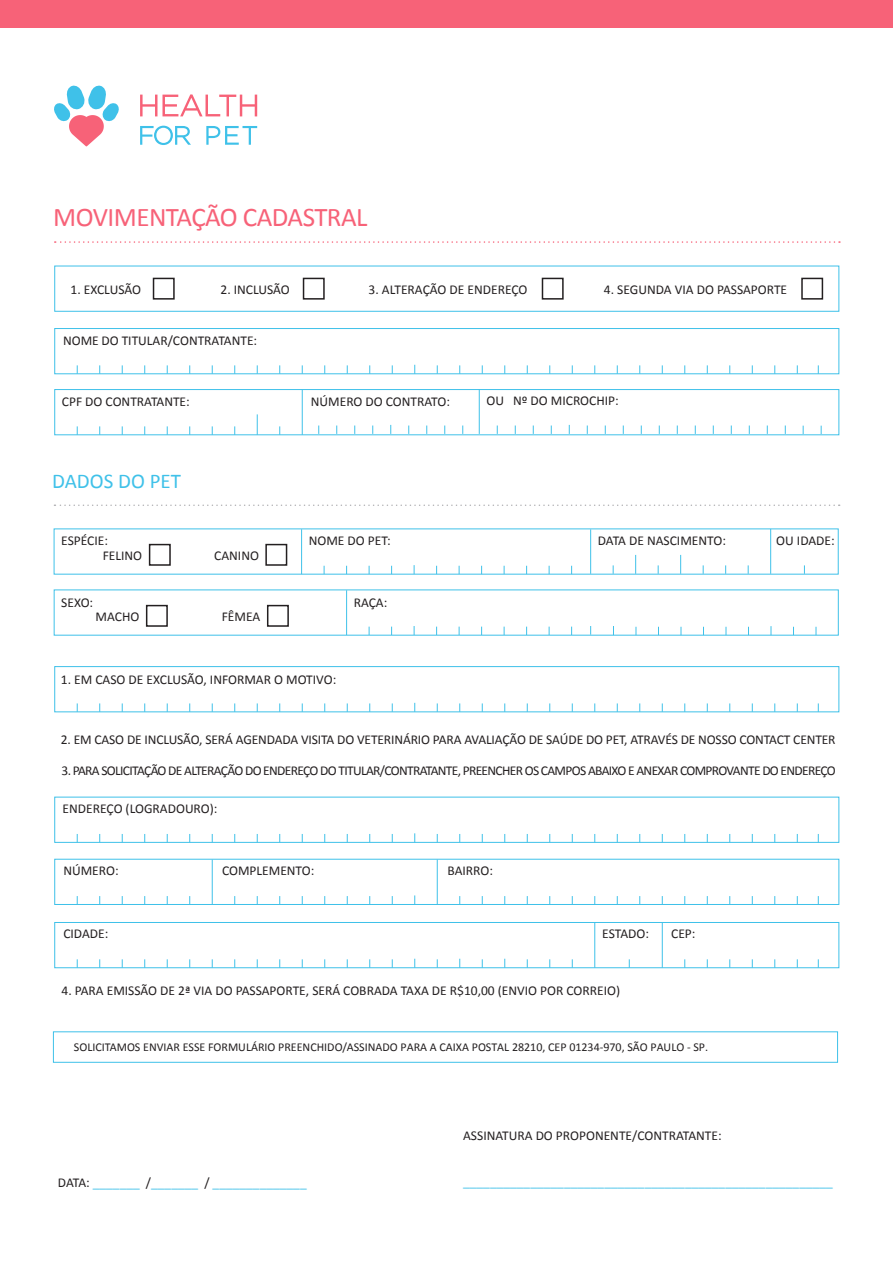
<style>
.page{position:relative;width:893px;height:1263px;background:#fff}
.page>*{position:absolute;margin:0;border:0;box-sizing:border-box;transform-origin:0 0}
.t1{font:27px "Calibri";letter-spacing:-.02em;color:#f76278}
.t2{font:21px "Calibri";color:#3fc1e9}
.t3{font:13.5px "Calibri";letter-spacing:-.005em;color:#231f20}
.t4{font:13.5px "Calibri";letter-spacing:-.05em;color:#231f20}
.t5{font:13.5px "Calibri";color:#3fc1e9}
.t6{font:12px "Calibri";color:#231f20}
.s1{color:#231f20}
</style>
<div class="page">
<svg style="left:54px;top:265px;width:786px;height:47px"></svg>
<svg style="left:54px;top:328px;width:786px;height:47px"></svg>
<svg style="left:54px;top:922px;width:786px;height:46px"></svg>
<svg style="left:54px;top:796px;width:786px;height:47px"></svg>
<svg style="left:54px;top:666px;width:786px;height:47px"></svg>
<svg style="left:54px;top:858px;width:786px;height:47px"></svg>
<svg style="left:55px;top:241px;width:785px;height:2px"></svg>
<div style="left:0;top:0;width:893px;height:27px;background:#f76278"></div>
<div style="left:153px;top:278px;width:22px;height:22px;border:2px solid #231f20"></div>
<div style="left:303px;top:278px;width:22px;height:22px;border:2px solid #231f20"></div>
<div style="left:542px;top:278px;width:22px;height:22px;border:2px solid #231f20"></div>
<div style="left:801px;top:278px;width:22px;height:22px;border:2px solid #231f20"></div>
<svg style="left:140px;top:94px;width:117px;height:22px"></svg>
<svg style="left:140px;top:126px;width:51px;height:19px"></svg>
<svg style="left:206px;top:126px;width:51px;height:19px"></svg>
<svg style="left:54px;top:85px;width:65px;height:61px"></svg>
<svg style="left:54px;top:389px;width:786px;height:47px"></svg>
<svg style="left:53px;top:528px;width:786px;height:47px"></svg>
<hr style="left:590px;top:529px;width:1px;height:45px;background:#3fc1e9">
<svg style="left:53px;top:589px;width:786px;height:47px"></svg>
<hr style="left:346px;top:590px;width:1px;height:45px;background:#3fc1e9">
<svg style="left:54px;top:504px;width:786px;height:2px"></svg>
<svg style="left:53px;top:1031px;width:785px;height:32px"></svg>
<h1 class="t1" style="left:53px;top:200px;width:316px">MOVIMENTAÇÃO CADASTRAL</h1>
<p class="t3" style="left:71px;top:281px;width:72px">1. EXCLUSÃO</p>
<p class="t3" style="left:221px;top:281px;width:71px">2. INCLUSÃO</p>
<p class="t3" style="left:369px;top:281px;width:160px">3. ALTERAÇÃO DE ENDEREÇO</p>
<p class="t3" style="left:604px;top:281px;width:185px">4. SEGUNDA VIA DO PASSAPORTE</p>
<p class="t3" style="left:63px;top:332px;width:196px">NOME DO TITULAR/CONTRATANTE:</p>
<p class="t3" style="left:62px;top:393px;width:129px">CPF DO CONTRATANTE:</p>
<p class="t3" style="left:311px;top:393px;width:141px">NÚMERO DO CONTRATO:</p>
<h2 class="t2" style="left:52px;top:468px;width:130px">DADOS DO PET</h2>
<p class="t3" style="left:61px;top:532px;width:48px">ESPÉCIE:</p>
<p class="t3" style="left:309px;top:532px;width:84px">NOME DO PET:</p>
<p class="t3" style="left:103px;top:547px;width:41px">FELINO</p>
<p class="t3" style="left:214px;top:547px;width:46px">CANINO</p>
<p class="t3" style="left:61px;top:593px;width:33px">SEXO:</p>
<p class="t3" style="left:354px;top:593px;width:35px">RAÇA:</p>
<p class="t3" style="left:96px;top:608px;width:45px">MACHO</p>
<p class="t3" style="left:222px;top:608px;width:40px">FÊMEA</p>
<p class="t3" style="left:61px;top:671px;width:277px">1. EM CASO DE EXCLUSÃO, INFORMAR O MOTIVO:</p>
<p class="t3" style="left:486px;top:392px;width:134px">OU Nº DO MICROCHIP:</p>
<p class="t3" style="left:598px;top:532px;width:130px">DATA DE NASCIMENTO:</p>
<p class="t3" style="left:776px;top:532px;width:60px">OU IDADE:</p>
<p class="t3" style="left:61px;top:731px;width:776px">2. EM CASO DE INCLUSÃO, SERÁ AGENDADA VISITA DO VETERINÁRIO PARA AVALIAÇÃO DE SAÚDE DO PET, ATRAVÉS DE NOSSO CONTACT CENTER</p>
<p class="t4" style="left:62px;top:762px;width:776px">3. PARA SOLICITAÇÃO DE ALTERAÇÃO DO ENDEREÇO DO TITULAR/CONTRATANTE, PREENCHER OS CAMPOS ABAIXO E ANEXAR COMPROVANTE DO ENDEREÇO</p>
<p class="t3" style="left:63px;top:800px;width:156px">ENDEREÇO (LOGRADOURO):</p>
<p class="t3" style="left:63px;top:862px;width:57px">NÚMERO:</p>
<p class="t3" style="left:222px;top:862px;width:94px">COMPLEMENTO:</p>
<p class="t3" style="left:63px;top:925px;width:47px">CIDADE:</p>
<p class="t3" style="left:447px;top:862px;width:47px">BAIRRO:</p>
<p class="t3" style="left:602px;top:925px;width:48px">ESTADO:</p>
<p class="t3" style="left:671px;top:925px;width:26px">CEP:</p>
<p class="t3" style="left:61px;top:982px;width:560px">4. PARA EMISSÃO DE 2ª VIA DO PASSAPORTE, SERÁ COBRADA TAXA DE R$10,00 (ENVIO POR CORREIO)</p>
<p class="t6" style="left:74px;top:1039px;width:636px">SOLICITAMOS ENVIAR ESSE FORMULÁRIO PREENCHIDO/ASSINADO PARA A CAIXA POSTAL 28210, CEP 01234-970, SÃO PAULO - SP.</p>
<p class="t5" style="left:58px;top:1174px;width:250px"><span class="s1">DATA:</span> _______ <span class="s1">/</span>_______ <span class="s1">/</span> ______________</p>
<p class="t3" style="left:463px;top:1127px;width:260px">ASSINATURA DO PROPONENTE/CONTRATANTE:</p>
<p class="t5" style="left:463px;top:1173px;width:371px">_______________________________________________________</p>
</div>
